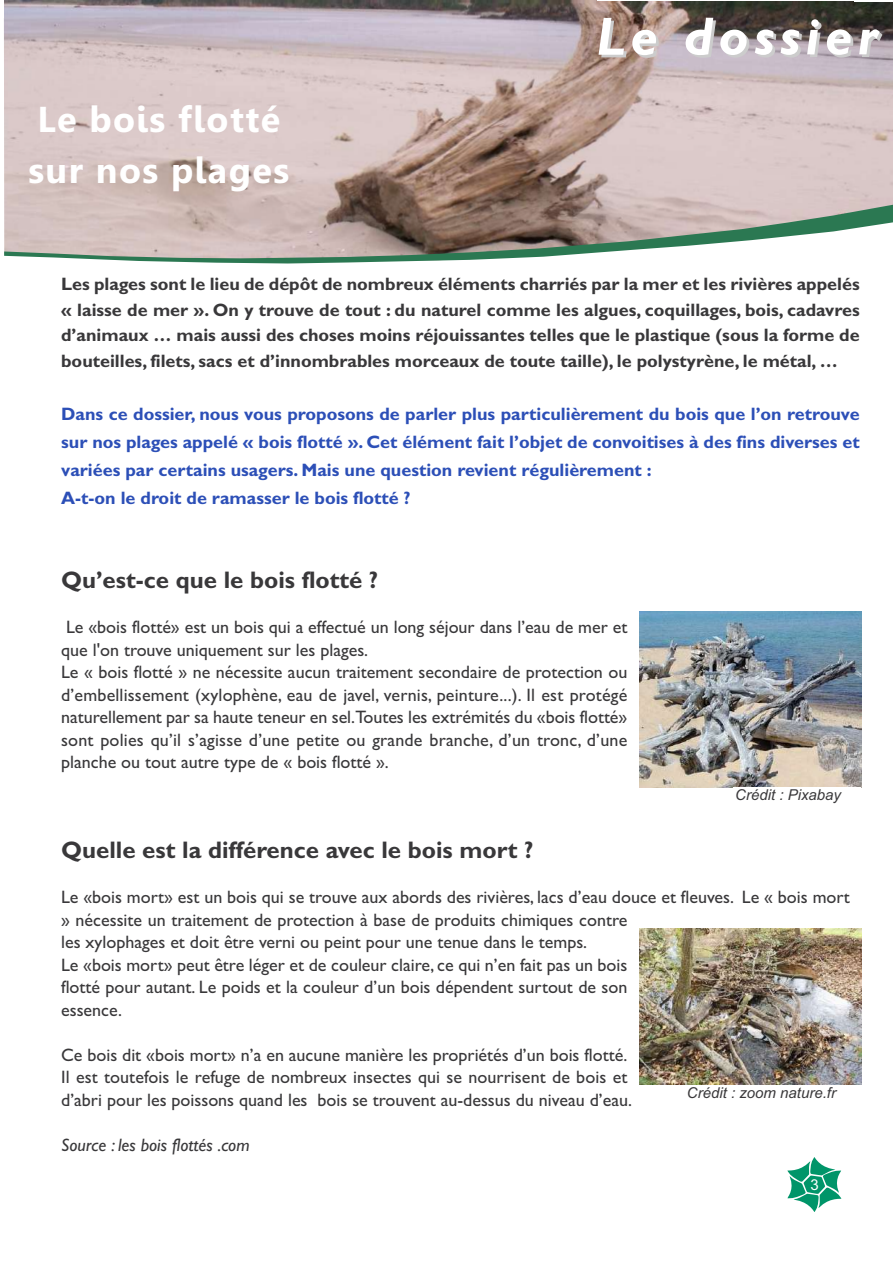
<style>
.page{position:relative;width:893px;height:1263px;background:#fff}
.page>*{position:absolute;margin:0;border:0;box-sizing:border-box;transform-origin:0 0}
.t1{font:italic 700 54px "Gill Sans";letter-spacing:.1em;color:#fff}
.t2{font:700 36px/51.6px "Leelawadee";letter-spacing:.04em;color:#fff}
.t3{font:700 24px "Gill Sans";color:#39383a}
.t4{font:18px/22.5px "Gill Sans";color:#39383a}
.t5{font:700 18px/25.5px "Gill Sans";color:#39383a;text-align:justify}
.t6{font:700 18px/27.9px "Gill Sans";color:#2c4fb7}
.t7{font:italic 18px "Gill Sans";color:#39383a}
.t8{font:italic 15px "Arial";color:#39383a}
.t9{font:15px "Arial";color:#fff}
</style>
<div class="page">
<img style="left:4px;top:0;width:889px;height:204px">
<svg style="left:4px;top:204px;width:889px;height:59px"></svg>
<svg style="left:787px;top:1157px;width:55px;height:55px"></svg>
<img style="left:639px;top:611px;width:222px;height:176px">
<img style="left:639px;top:928px;width:222px;height:156px">
<h2 class="t2" style="left:28px;top:93px;width:262px">Le bois flotté sur nos plages</h2>
<h1 class="t1" style="left:596px;top:4px;width:283px">Le dossier</h1>
<p class="t5" style="left:61px;top:271px;width:800px">Les plages sont le lieu de dépôt de nombreux éléments charriés par la mer et les rivières appelés « laisse de mer ». On y trouve de tout : du naturel comme les algues, coquillages, bois, cadavres d’animaux … mais aussi des choses moins réjouissantes telles que le plastique (sous la forme de bouteilles, filets, sacs et d’innombrables morceaux de toute taille), le polystyrène, le métal, …</p>
<p class="t6" style="left:61px;top:400px;width:800px">Dans ce dossier, nous vous proposons de parler plus particulièrement du bois que l’on retrouve sur nos plages appelé « bois flotté ». Cet élément fait l’objet de convoitises à des fins diverses et variées par certains usagers. Mais une question revient régulièrement :<br>A-t-on le droit de ramasser le bois flotté ?</p>
<h3 class="t3" style="left:61px;top:566px;width:318px">Qu’est-ce que le bois flotté ?</h3>
<p class="t4" style="left:61px;top:616px;width:568px">Le «bois flotté» est un bois qui a effectué un long séjour dans l’eau de mer et que l'on trouve uniquement sur les plages.<br>Le « bois flotté » ne nécessite aucun traitement secondaire de protection ou d’embellissement (xylophène, eau de javel, vernis, peinture...). Il est protégé naturellement par sa haute teneur en sel.Toutes les extrémités du «bois flotté» sont polies qu’il s’agisse d’une petite ou grande branche, d’un tronc, d’une planche ou tout autre type de « bois flotté ».</p>
<p class="t8" style="left:735px;top:786px;width:107px">Crédit : Pixabay</p>
<h3 class="t3" style="left:61px;top:836px;width:474px">Quelle est la différence avec le bois mort ?</h3>
<p class="t4" style="left:61px;top:886px;width:790px">Le «bois mort» est un bois qui se trouve aux abords des rivières, lacs d’eau douce et fleuves. Le « bois mort » nécessite un traitement de protection à base de produits chimiques contre<br>les xylophages et doit être verni ou peint pour une tenue dans le temps.<br>Le «bois mort» peut être léger et de couleur claire, ce qui n’en fait pas un bois<br>flotté pour autant. Le poids et la couleur d’un bois dépendent surtout de son<br>essence.</p>
<p class="t4" style="left:61px;top:1043px;width:572px">Ce bois dit «bois mort» n’a en aucune manière les propriétés d’un bois flotté.<br>Il est toutefois le refuge de nombreux insectes qui se nourrisent de bois et d’abri pour les poissons quand les bois se trouvent au-dessus du niveau d’eau.</p>
<p class="t7" style="left:61px;top:1134px;width:190px">Source : les bois flottés .com</p>
<p class="t8" style="left:687px;top:1084px;width:151px">Crédit : zoom nature.fr</p>
<p class="t9" style="left:810px;top:1176px;width:10px">3</p>
</div>
